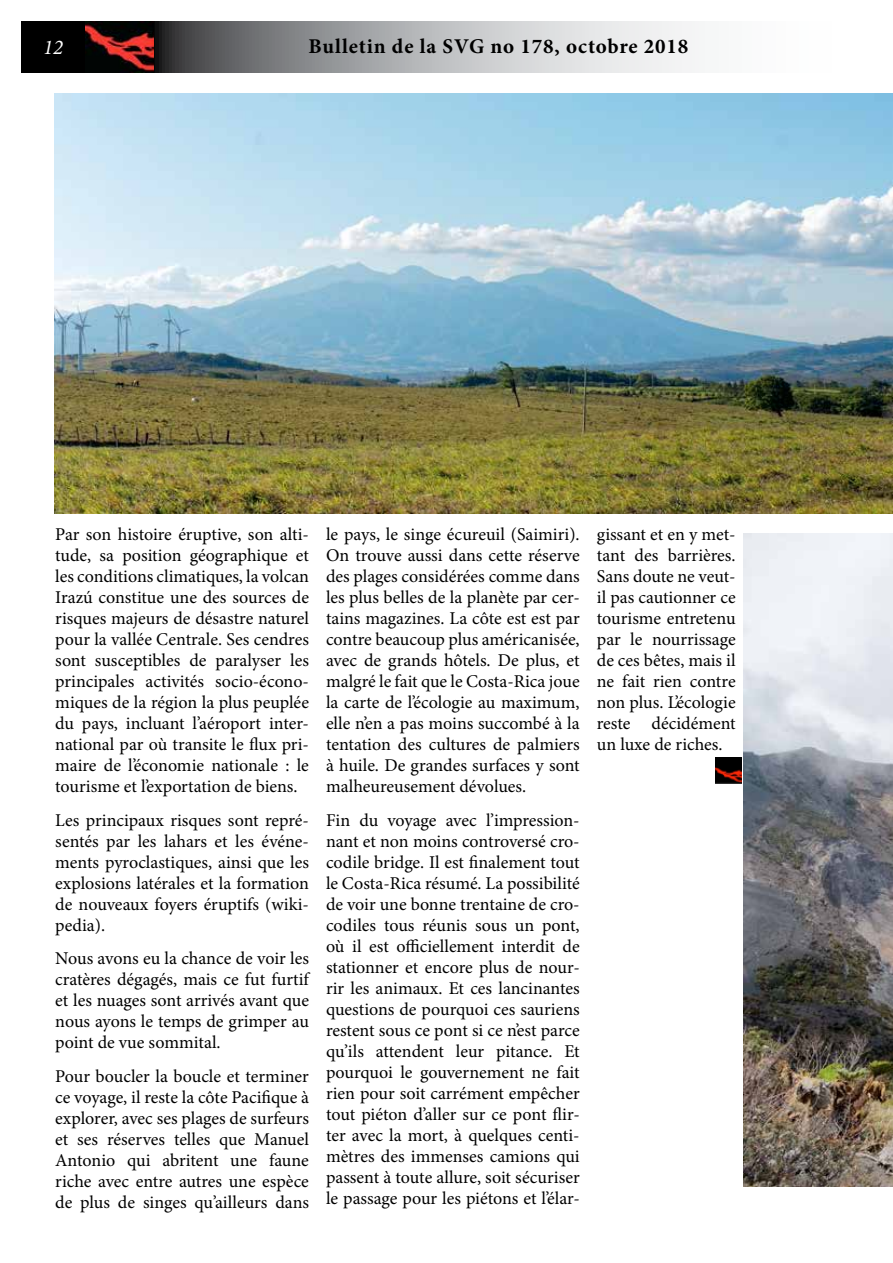
<style>
.page{position:relative;width:893px;height:1263px;background:#fff}
.page>*{position:absolute;margin:0;border:0;box-sizing:border-box;transform-origin:0 0}
.t1{font:700 21px "Minion Pro";letter-spacing:.04em;color:#000}
.t2{font:italic 21px "Minion Pro";color:#fff}
.t3{font:18px/21px "Minion Pro";color:#000;text-align:justify}
</style>
<div class="page">
<img style="left:716px;top:757px;width:25px;height:26px">
<img style="left:54px;top:94px;width:839px;height:419px">
<img style="left:743px;top:534px;width:150px;height:652px">
<svg style="left:21px;top:21px;width:674px;height:51px;background:#98999b"></svg>
<img style="left:85px;top:21px;width:68px;height:51px">
<p class="t2" style="left:43px;top:33px;width:22px">12</p>
<p class="t1" style="left:309px;top:32px;width:381px">Bulletin de la SVG no 178, octobre 2018</p>
<p class="t3" style="left:55px;top:523px;width:255px">Par son histoire éruptive, son alti&shy;tude, sa position géographique et les conditions climatiques, la volcan Irazú constitue une des sources de risques majeurs de désastre naturel pour la vallée Centrale. Ses cendres sont susceptibles de paralyser les principales activités socio-écono&shy;miques de la région la plus peuplée du pays, incluant l’aéroport inter&shy;national par où transite le flux pri&shy;maire de l’économie nationale : le tourisme et l’exportation de biens.</p>
<p class="t3" style="left:55px;top:809px;width:255px">Les principaux risques sont repré&shy;sentés par les lahars et les événe&shy;ments pyroclastiques, ainsi que les explosions latérales et la formation de nouveaux foyers éruptifs (wiki&shy;pedia).</p>
<p class="t3" style="left:55px;top:948px;width:255px">Nous avons eu la chance de voir les cratères dégagés, mais ce fut furtif et les nuages sont arrivés avant que nous ayons le temps de grimper au point de vue sommital.</p>
<p class="t3" style="left:55px;top:1066px;width:255px">Pour boucler la boucle et terminer ce voyage, il reste la côte Pacifique à explorer, avec ses plages de surfeurs et ses réserves telles que Manuel Antonio qui abritent une faune riche avec entre autres une espèce de plus de singes qu’ailleurs dans</p>
<p class="t3" style="left:326px;top:524px;width:255px">le pays, le singe écureuil (Saimiri).<br>On trouve aussi dans cette réserve des plages considérées comme dans les plus belles de la planète par cer&shy;tains magazines. La côte est est par contre beaucoup plus américanisée, avec de grands hôtels. De plus, et malgré le fait que le Costa-Rica joue la carte de l’écologie au maximum, elle n’en a pas moins succombé à la tentation des cultures de palmiers à huile. De grandes surfaces y sont malheureusement dévolues.</p>
<p class="t3" style="left:326px;top:809px;width:255px">Fin du voyage avec l’impression&shy;nant et non moins controversé cro&shy;codile bridge. Il est finalement tout le Costa-Rica résumé. La possibilité de voir une bonne trentaine de cro&shy;codiles tous réunis sous un pont, où il est officiellement interdit de stationner et encore plus de nour&shy;rir les animaux. Et ces lancinantes questions de pourquoi ces sauriens restent sous ce pont si ce n’est parce qu’ils attendent leur pitance. Et pourquoi le gouvernement ne fait rien pour soit carrément empêcher tout piéton d’aller sur ce pont flir&shy;ter avec la mort, à quelques centi&shy;mètres des immenses camions qui passent à toute allure, soit sécuriser le passage pour les piétons et l’élar-</p>
<p class="t3" style="left:597px;top:524px;width:140px">gissant et en y met&shy;tant des barrières.<br>Sans doute ne veut&shy;il pas cautionner ce tourisme entretenu par le nourrissage de ces bêtes, mais il ne fait rien contre non plus. L’écologie reste décidément un luxe de riches.</p>
</div>
